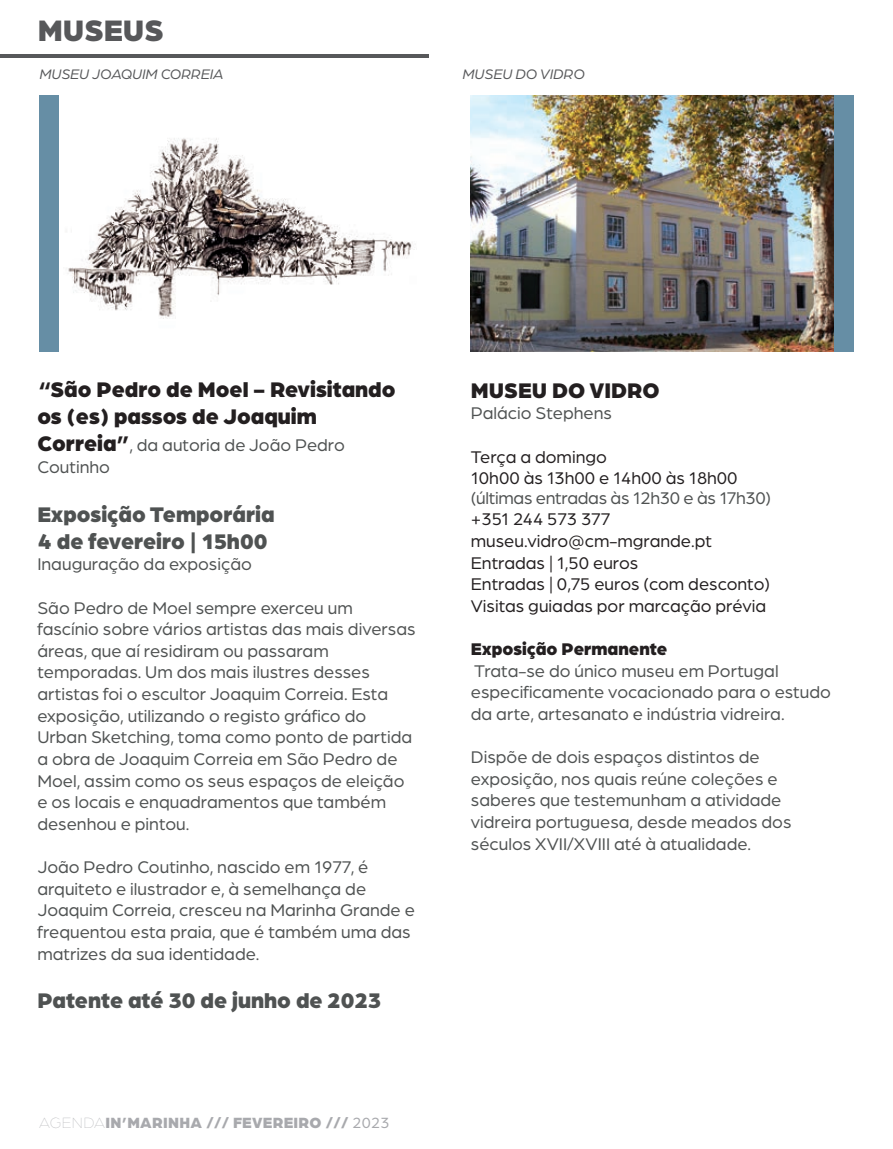
<style>
.page{position:relative;width:893px;height:1149px;background:#fff}
.page>*{position:absolute;margin:0;border:0;box-sizing:border-box;transform-origin:0 0}
.t1{font:900 31.5px "Arboria";color:#57585a}
.t2{font:900 22.5px/27px "Arboria";color:#4f5252}
.t3{font:900 22.5px/27px "Arboria";color:#231f20}
.t4{font:18px/21.6px "Arboria";color:#4f5252}
.t5{font:18px/21.6px "Arboria";color:#231f20}
.t6{font:900 18px "Arboria";color:#231f20}
.t7{font:900 15.75px "Arboria";letter-spacing:.02em;color:#a8a9ad}
.t8{font:italic 14.62px "Arboria";color:#57585a}
.s1{font-weight:900;font-size:22.5px;color:#231f20}
.s2{font-weight:100}
.s3{font-weight:400}
</style>
<div class="page">
<img style="left:471px;top:96px;width:363px;height:255px">
<hr style="left:0;top:54px;width:428px;height:4px;background:#57585a">
<div style="left:834px;top:95px;width:20px;height:256px;background:#668ea5"></div>
<img style="left:68px;top:138px;width:347px;height:181px">
<div style="left:39px;top:95px;width:20px;height:256px;background:#668ea5"></div>
<h1 class="t1" style="left:38px;top:7px;width:128px">MUSEUS</h1>
<p class="t8" style="left:40px;top:64px;width:186px">MUSEU JOAQUIM CORREIA</p>
<p class="t8" style="left:463px;top:64px;width:124px">MUSEU DO VIDRO</p>
<p class="t3" style="left:37px;top:374px;width:360px">“São Pedro de Moel - Revisitando os (es) passos de Joaquim</p>
<p class="t4" style="left:37px;top:434px;width:309px"><span class="s1">Correia”</span>, da autoria de João Pedro<br>Coutinho</p>
<p class="t2" style="left:37px;top:499px;width:239px">Exposição Temporária<br>4 de fevereiro | 15h00</p>
<p class="t4" style="left:37px;top:552px;width:216px">Inauguração da exposição</p>
<p class="t4" style="left:37px;top:596px;width:380px">São Pedro de Moel sempre exerceu um fascínio sobre vários artistas das mais diversas áreas, que aí residiram ou passaram temporadas. Um dos mais ilustres desses artistas foi o escultor Joaquim Correia. Esta exposição, utilizando o registo gráfico do Urban Sketching, toma como ponto de partida a obra de Joaquim Correia em São Pedro de Moel, assim como os seus espaços de eleição e os locais e enquadramentos que também desenhou e pintou.</p>
<p class="t4" style="left:37px;top:855px;width:379px">João Pedro Coutinho, nascido em 1977, é arquiteto e ilustrador e, à semelhança de Joaquim Correia, cresceu na Marinha Grande e frequentou esta praia, que é também uma das matrizes da sua identidade.</p>
<p class="t2" style="left:37px;top:985px;width:345px">Patente até 30 de junho de 2023</p>
<p class="t7" style="left:39px;top:1111px;width:352px"><span class="s2">AGENDA</span>IN’MARINHA /// FEVEREIRO /// <span class="s3">2023</span></p>
<p class="t3" style="left:471px;top:375px;width:190px">MUSEU DO VIDRO</p>
<p class="t4" style="left:471px;top:402px;width:143px">Palácio Stephens</p>
<p class="t5" style="left:471px;top:445px;width:268px">Terça a domingo<br>10h00 às 13h00 e 14h00 às 18h00</p>
<p class="t4" style="left:471px;top:486px;width:302px">(últimas entradas às 12h30 e às 17h30)</p>
<p class="t5" style="left:471px;top:507px;width:301px">+351 244 573 377 museu.vidro@cm-mgrande.pt<br>Entradas | 1,50 euros<br>Entradas | 0,75 euros (com desconto)<br>Visitas guiadas por marcação prévia</p>
<p class="t6" style="left:471px;top:636px;width:198px">Exposição Permanente</p>
<p class="t4" style="left:471px;top:659px;width:362px">Trata-se do único museu em Portugal especificamente vocacionado para o estudo da arte, artesanato e indústria vidreira.</p>
<p class="t4" style="left:471px;top:745px;width:322px">Dispõe de dois espaços distintos de exposição, nos quais reúne coleções e saberes que testemunham a atividade vidreira portuguesa, desde meados dos séculos XVII/XVIII até à atualidade.</p>
</div>
